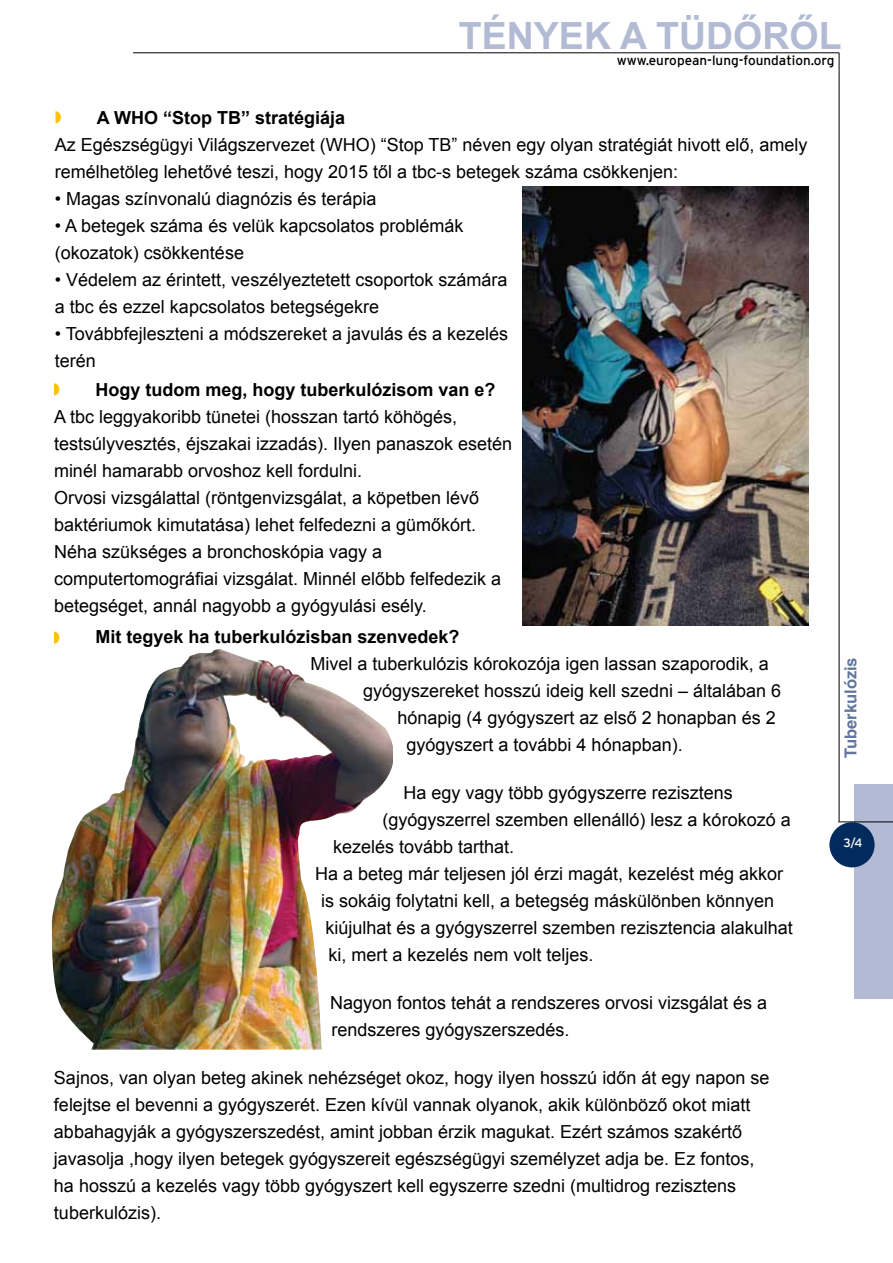
<style>
.page{position:relative;width:893px;height:1263px;background:#fff}
.page>*{position:absolute;margin:0;border:0;box-sizing:border-box;transform-origin:0 0}
.t1{font:700 37.5px "Arial";color:#b2bbd3}
.t2{font:18px/27px "Arial";color:#000}
.t3{font:700 18px "Arial";color:#000}
.t4{font:700 16.5px "Helvetica";color:#62779f}
.t5{font:13.5px "Interstate";color:#000}
.t6{font:12px "Interstate";color:#fff}
</style>
<div class="page">
<div style="left:855px;top:785px;width:38px;height:214px;background:#b2bbd3"></div>
<div style="left:829px;top:822px;width:46px;height:45px;background:#002b5c;border-radius:50%"></div>
<hr style="left:839px;top:53px;width:1px;height:769px;background:#000">
<hr style="left:133px;top:52px;width:706px;height:1px;background:#000">
<hr style="left:838px;top:821px;width:55px;height:1px;background:#000">
<img style="left:523px;top:186px;width:286px;height:440px">
<svg style="left:387px;top:731px;width:6px;height:47px"></svg>
<img style="left:51px;top:648px;width:336px;height:402px">
<img style="left:223px;top:694px;width:108px;height:74px">
<svg style="left:56px;top:111px;width:5px;height:12px"></svg>
<svg style="left:54px;top:383px;width:5px;height:12px"></svg>
<svg style="left:54px;top:632px;width:5px;height:12px"></svg>
<h1 class="t1" style="left:459px;top:11px;width:384px">TÉNYEK A TÜDŐRŐL</h1>
<p class="t5" style="left:617px;top:53px;width:219px">www.european-lung-foundation.org</p>
<p class="t3" style="left:97px;top:106px;width:250px">A WHO “Stop TB” stratégiája</p>
<p class="t2" style="left:55px;top:132px;width:754px">Az Egészségügyi Világszervezet (WHO) “Stop TB” néven egy olyan stratégiát hivott elő, amely remélhetöleg lehetővé teszi, hogy 2015 től a tbc-s betegek száma csökkenjen:</p>
<p class="t2" style="left:55px;top:186px;width:323px">• Magas színvonalú diagnózis és terápia</p>
<p class="t2" style="left:55px;top:213px;width:410px">• A betegek száma és velük kapcsolatos problémák (okozatok) csökkentése</p>
<p class="t2" style="left:55px;top:267px;width:454px">• Védelem az érintett, veszélyeztetett csoportok számára a tbc és ezzel kapcsolatos betegségekre</p>
<p class="t2" style="left:55px;top:321px;width:455px">• Továbbfejleszteni a módszereket a javulás és a kezelés terén</p>
<p class="t3" style="left:95px;top:378px;width:402px">Hogy tudom meg, hogy tuberkulózisom van e?</p>
<p class="t2" style="left:54px;top:404px;width:460px">A tbc leggyakoribb tünetei (hosszan tartó köhögés, testsúlyvesztés, éjszakai izzadás). Ilyen panaszok esetén minél hamarabb orvoshoz kell fordulni.<br>Orvosi vizsgálattal (röntgenvizsgálat, a köpetben lévő baktériumok kimutatása) lehet felfedezni a gümőkórt.<br>Néha szükséges a bronchoskópia vagy a computertomográfiai vizsgálat. Minnél előbb felfedezik a betegséget, annál nagyobb a gyógyulási esély.</p>
<p class="t3" style="left:95px;top:625px;width:366px">Mit tegyek ha tuberkulózisban szenvedek?</p>
<p class="t2" style="left:311px;top:650px;width:460px">Mivel a tuberkulózis kórokozója igen lassan szaporodik, a</p>
<p class="t2" style="left:363px;top:677px;width:420px">gyógyszereket hosszú ideig kell szedni – általában 6</p>
<p class="t2" style="left:398px;top:704px;width:380px">hónapig (4 gyógyszert az első 2 honapban és 2</p>
<p class="t2" style="left:407px;top:731px;width:278px">gyógyszert a további 4 hónapban).</p>
<p class="t2" style="left:404px;top:779px;width:331px">Ha egy vagy több gyógyszerre rezisztens</p>
<p class="t2" style="left:383px;top:806px;width:410px">(gyógyszerrel szemben ellenálló) lesz a kórokozó a</p>
<p class="t2" style="left:333px;top:833px;width:183px">kezelés tovább tarthat.</p>
<p class="t2" style="left:315px;top:860px;width:470px">Ha a beteg már teljesen jól érzi magát, kezelést még akkor</p>
<p class="t2" style="left:321px;top:887px;width:455px">is sokáig folytatni kell, a betegség máskülönben könnyen</p>
<p class="t2" style="left:325px;top:914px;width:469px">kiújulhat és a gyógyszerrel szemben rezisztencia alakulhat</p>
<p class="t2" style="left:329px;top:941px;width:267px">ki, mert a kezelés nem volt teljes.</p>
<p class="t2" style="left:330px;top:989px;width:439px">Nagyon fontos tehát a rendszeres orvosi vizsgálat és a rendszeres gyógyszerszedés.</p>
<p class="t2" style="left:54px;top:1064px;width:717px">Sajnos, van olyan beteg akinek nehézséget okoz, hogy ilyen hosszú időn át egy napon se felejtse el bevenni a gyógyszerét. Ezen kívül vannak olyanok, akik különböző okot miatt abbahagyják a gyógyszerszedést, amint jobban érzik magukat. Ezért számos szakértő javasolja ,hogy ilyen betegek gyógyszereit egészségügyi személyzet adja be. Ez fontos, ha hosszú a kezelés vagy több gyógyszert kell egyszerre szedni (multidrog rezisztens tuberkulózis).</p>
<p class="t4" style="left:840px;top:758px;width:102px;rotate:-90deg">Tuberkulózis</p>
<p class="t6" style="left:844px;top:836px;width:20px">3/4</p>
</div>
